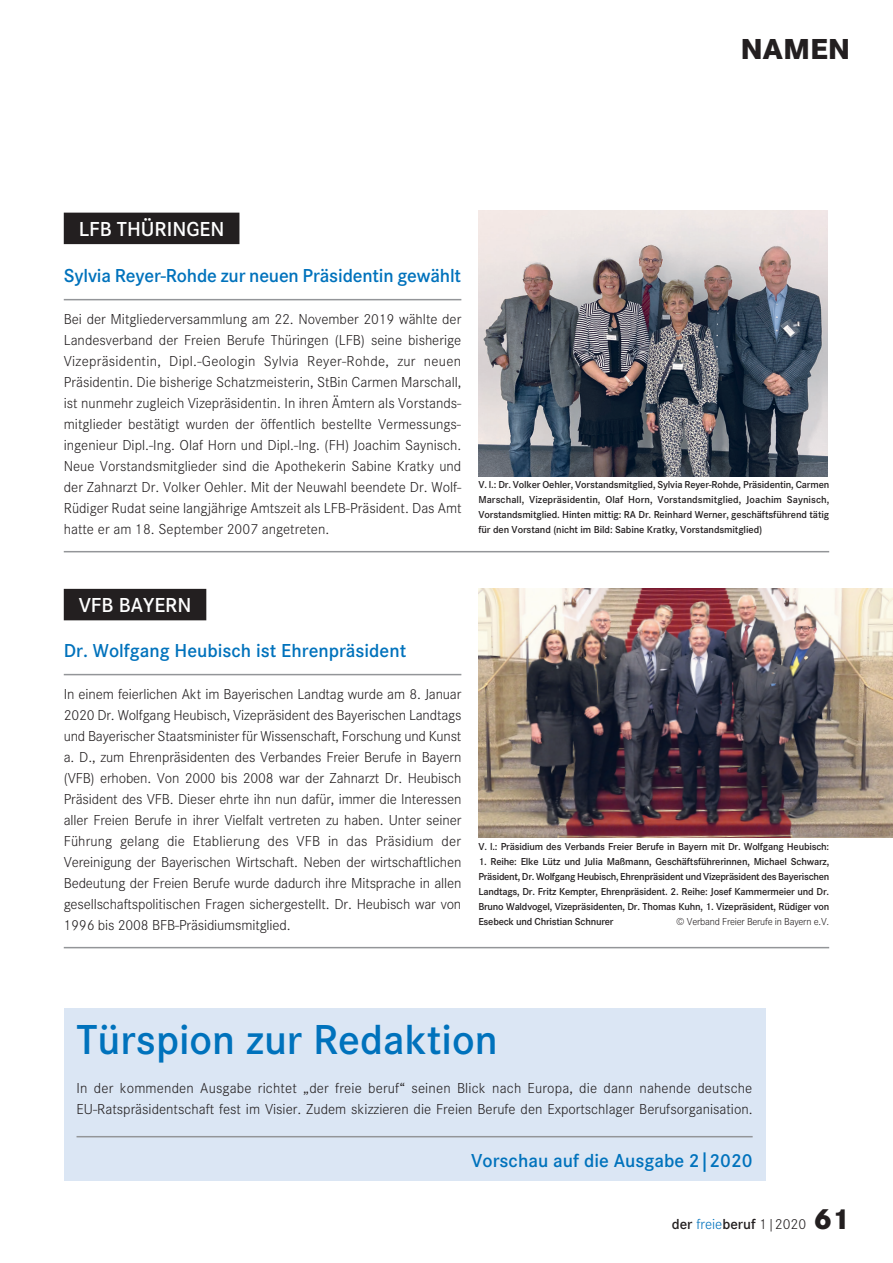
<style>
.page{position:relative;width:893px;height:1263px;background:#fff}
.page>*{position:absolute;margin:0;border:0;box-sizing:border-box;transform-origin:0 0}
.t1{font:600 43.5px "Corporate S";color:#0072bc}
.t2{font:800 30px "Corporate S";color:#231f20}
.t3{font:600 21px "Corporate S";color:#fff}
.t4{font:600 19.5px "Corporate S";color:#0072bc}
.t5{font:300 15px/21px "Corporate S";color:#231f20;text-align:justify}
.t6{font:600 15px "Corporate S";color:#231f20}
.t7{font:600 10.5px/15px "Corporate S";letter-spacing:-.02em;color:#231f20;text-align:justify}
.t8{font:300 10.5px "Corporate S";letter-spacing:-.02em;color:#231f20}
.s1{font-weight:300;color:#0072bc}
.s2{font-weight:300}
.s3{font-weight:800;font-size:30px}
</style>
<div class="page">
<div style="left:64px;top:213px;width:175px;height:31px;background:#231f20"></div>
<div style="left:64px;top:589px;width:142px;height:31px;background:#231f20"></div>
<hr style="left:64px;top:299px;width:397px;height:1px;background:#939598">
<hr style="left:64px;top:551px;width:765px;height:1px;background:#939598">
<hr style="left:64px;top:674px;width:397px;height:1px;background:#939598">
<hr style="left:64px;top:947px;width:765px;height:1px;background:#939598">
<img style="left:478px;top:210px;width:350px;height:266px">
<img style="left:478px;top:589px;width:415px;height:248px">
<div style="left:64px;top:1009px;width:701px;height:172px;background:#dbe6f4"></div>
<hr style="left:77px;top:1136px;width:676px;height:1px;background:#939598">
<h2 class="t2" style="left:740px;top:31px;width:112px">NAMEN</h2>
<h3 class="t3" style="left:79px;top:217px;width:147px">LFB THÜRINGEN</h3>
<h3 class="t4" style="left:64px;top:264px;width:399px">Sylvia Reyer-Rohde zur neuen Präsidentin gewählt</h3>
<p class="t5" style="left:64px;top:309px;width:399px">Bei der Mitgliederversammlung am 22. November 2019 wählte der Landesverband der Freien Berufe Thüringen (LFB) seine bisherige Vizepräsidentin, Dipl.-Geologin Sylvia Reyer-Rohde, zur neuen Präsidentin. Die bisherige Schatzmeisterin, StBin Carmen Marschall, ist nunmehr zugleich Vizepräsidentin. In ihren Ämtern als Vorstands&shy;mitglieder bestätigt wurden der öffentlich bestellte Vermessungs&shy;ingenieur Dipl.-Ing. Olaf Horn und Dipl.-Ing. (FH) Joachim Saynisch.<br>Neue Vorstandsmitglieder sind die Apothekerin Sabine Kratky und der Zahnarzt Dr. Volker Oehler. Mit der Neuwahl beendete Dr. Wolf-Rüdiger Rudat seine langjährige Amtszeit als LFB-Präsident. Das Amt hatte er am 18. September 2007 angetreten.</p>
<p class="t7" style="left:478px;top:477px;width:352px">V. l.: Dr. Volker Oehler, Vorstandsmitglied, Sylvia Reyer-Rohde, Präsidentin, Carmen Marschall, Vizepräsidentin, Olaf Horn, Vorstandsmitglied, Joachim Saynisch, Vorstandsmitglied. Hinten mittig: RA Dr. Reinhard Werner, geschäftsführend tätig für den Vorstand (nicht im Bild: Sabine Kratky, Vorstandsmitglied)</p>
<h3 class="t3" style="left:79px;top:593px;width:114px">VFB BAYERN</h3>
<h3 class="t4" style="left:64px;top:639px;width:344px">Dr. Wolfgang Heubisch ist Ehrenpräsident</h3>
<p class="t5" style="left:64px;top:683px;width:399px">In einem feierlichen Akt im Bayerischen Landtag wurde am 8. Januar 2020 Dr. Wolfgang Heubisch, Vizepräsident des Bayerischen Landtags und Bayerischer Staatsminister für Wissenschaft, Forschung und Kunst a. D., zum Ehrenpräsidenten des Verbandes Freier Berufe in Bayern (VFB) erhoben. Von 2000 bis 2008 war der Zahnarzt Dr. Heubisch Präsident des VFB. Dieser ehrte ihn nun dafür, immer die Interessen aller Freien Berufe in ihrer Vielfalt vertreten zu haben. Unter seiner Führung gelang die Etablierung des VFB in das Präsidium der Vereinigung der Bayerischen Wirtschaft. Neben der wirtschaftlichen Bedeutung der Freien Berufe wurde dadurch ihre Mitsprache in allen gesellschaftspolitischen Fragen sichergestellt. Dr. Heubisch war von 1996 bis 2008 BFB-Präsidiumsmitglied.</p>
<p class="t7" style="left:478px;top:839px;width:352px">V. l.: Präsidium des Verbands Freier Berufe in Bayern mit Dr. Wolfgang Heubisch:</p>
<p class="t7" style="left:478px;top:854px;width:352px">1. Reihe: Elke Lütz und Julia Maßmann, Geschäftsführerinnen, Michael Schwarz, Präsident, Dr. Wolfgang Heubisch, Ehrenpräsident und Vizepräsident des Bayerischen Landtags, Dr. Fritz Kempter, Ehrenpräsident. 2. Reihe: Josef Kammermeier und Dr.<br>Bruno Waldvogel, Vizepräsidenten, Dr. Thomas Kuhn, 1. Vizepräsident, Rüdiger von Esebeck und Christian Schnurer</p>
<p class="t8" style="left:676px;top:915px;width:154px">© Verband Freier Berufe in Bayern e.V.</p>
<h1 class="t1" style="left:77px;top:1015px;width:423px">Türspion zur Redaktion</h1>
<p class="t5" style="left:77px;top:1077px;width:678px">In der kommenden Ausgabe richtet „der freie beruf“ seinen Blick nach Europa, die dann nahende deutsche<br>EU-Ratspräsidentschaft fest im Visier. Zudem skizzieren die Freien Berufe den Exportschlager Berufsorganisation.</p>
<h3 class="t4" style="left:471px;top:1150px;width:283px">Vorschau auf die Ausgabe 2|2020</h3>
<p class="t6" style="left:672px;top:1215px;width:180px">der <span class="s1">freie</span>beruf <span class="s2">1|2020</span> <span class="s3">61</span></p>
</div>
